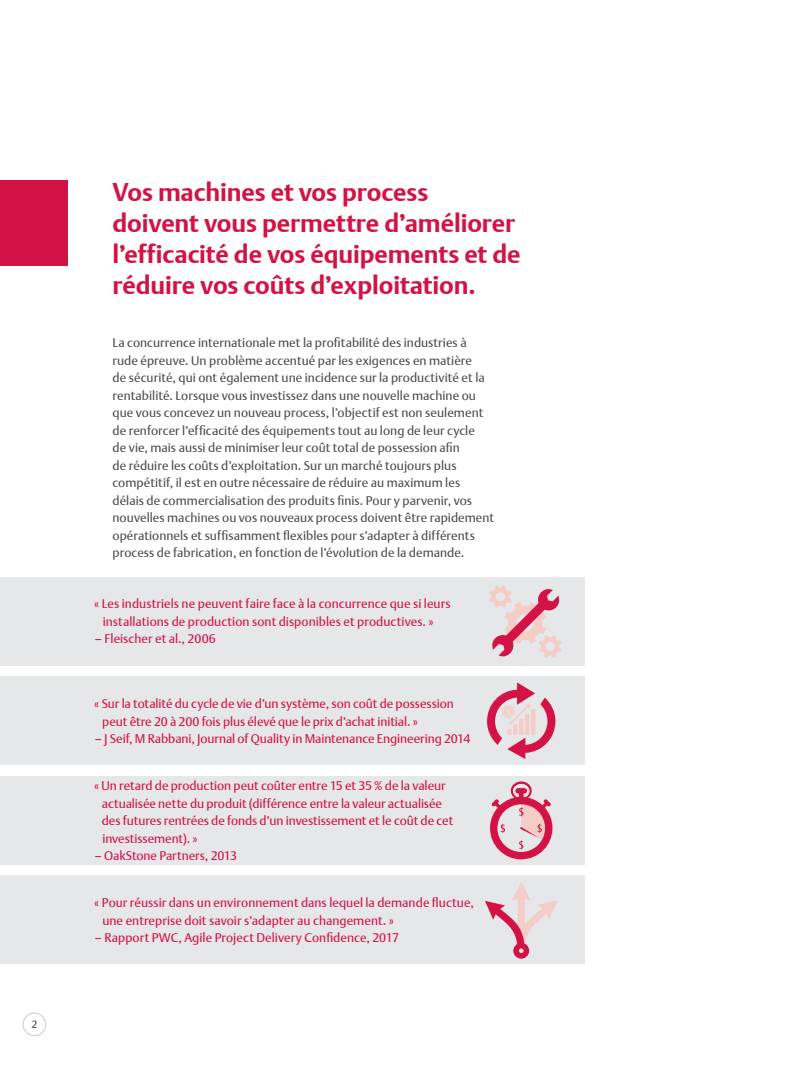
<style>
.page{position:relative;width:810px;height:1080px;background:#fff}
.page>*{position:absolute;margin:0;border:0;box-sizing:border-box;transform-origin:0 0}
.t1{font:25px/31.2px "DTL Argo T Bold";letter-spacing:-.005em;color:#d31245}
.t2{font:12.5px/17.5px "DTL Argo T";letter-spacing:.005em;color:#4d4d4f}
.t3{font:12.5px/17.5px "DTL Argo T";color:#d31245}
.t4{font:10.62px "DTL Argo T";color:#4d4d4f}
</style>
<div class="page">
<div style="left:22px;top:1012px;width:24px;height:24px;border:1px solid #d1d3d4;border-radius:50%"></div>
<div style="left:0;top:180px;width:68px;height:86px;background:#d31245"></div>
<div style="left:0;top:577px;width:585px;height:88px;background:#e6e7e8"></div>
<div style="left:0;top:677px;width:585px;height:88px;background:#e6e7e8"></div>
<div style="left:0;top:776px;width:585px;height:89px;background:#e6e7e8"></div>
<div style="left:0;top:876px;width:585px;height:88px;background:#e6e7e8"></div>
<svg style="left:489px;top:585px;width:72px;height:73px"></svg>
<svg style="left:487px;top:682px;width:68px;height:77px"></svg>
<svg style="left:490px;top:781px;width:62px;height:78px"></svg>
<svg style="left:485px;top:882px;width:72px;height:77px"></svg>
<hr style="left:809px;top:0;width:1px;height:810px;background:#d31245">
<img style="left:809px;top:11px;width:1px;height:788px">
<p class="t4" style="left:31px;top:1018px;width:7px">2</p>
<p class="t1" style="left:112px;top:176px;width:410px">Vos machines et vos process doivent vous permettre d’améliorer l’efficacité de vos équipements et de réduire vos coûts d’exploitation.</p>
<p class="t2" style="left:112px;top:334px;width:383px">La concurrence internationale met la profitabilité des industries à rude épreuve. Un problème accentué par les exigences en matière<br>de sécurité, qui ont également une incidence sur la productivité et la rentabilité. Lorsque vous investissez dans une nouvelle machine ou que vous concevez un nouveau process, l’objectif est non seulement de renforcer l’efficacité des équipements tout au long de leur cycle<br>de vie, mais aussi de minimiser leur coût total de possession afin<br>de réduire les coûts d’exploitation. Sur un marché toujours plus compétitif, il est en outre nécessaire de réduire au maximum les délais de commercialisation des produits finis. Pour y parvenir, vos nouvelles machines ou vos nouveaux process doivent être rapidement opérationnels et suffisamment flexibles pour s’adapter à différents process de fabrication, en fonction de l’évolution de la demande.</p>
<p class="t3" style="left:103px;top:595px;width:349px;text-indent:-8px">« Les industriels ne peuvent faire face à la concurrence que si leurs installations de production sont disponibles et productives. »</p>
<p class="t3" style="left:95px;top:630px;width:122px">– Fleischer et al., 2006</p>
<p class="t3" style="left:102px;top:695px;width:353px;text-indent:-8px">« Sur la totalité du cycle de vie d’un système, son coût de possession peut être 20 à 200 fois plus élevé que le prix d’achat initial. »</p>
<p class="t3" style="left:95px;top:730px;width:377px">– J Seif, M Rabbani, Journal of Quality in Maintenance Engineering 2014</p>
<p class="t3" style="left:102px;top:777px;width:353px;text-indent:-8px">« Un retard de production peut coûter entre 15 et 35 % de la valeur actualisée nette du produit (différence entre la valeur actualisée des futures rentrées de fonds d’un investissement et le coût de cet investissement). »</p>
<p class="t3" style="left:95px;top:847px;width:144px">– OakStone Partners, 2013</p>
<p class="t3" style="left:102px;top:894px;width:373px;text-indent:-8px">« Pour réussir dans un environnement dans lequel la demande fluctue, une entreprise doit savoir s’adapter au changement. »</p>
<p class="t3" style="left:95px;top:929px;width:306px">– Rapport PWC, Agile Project Delivery Confidence, 2017</p>
</div>
